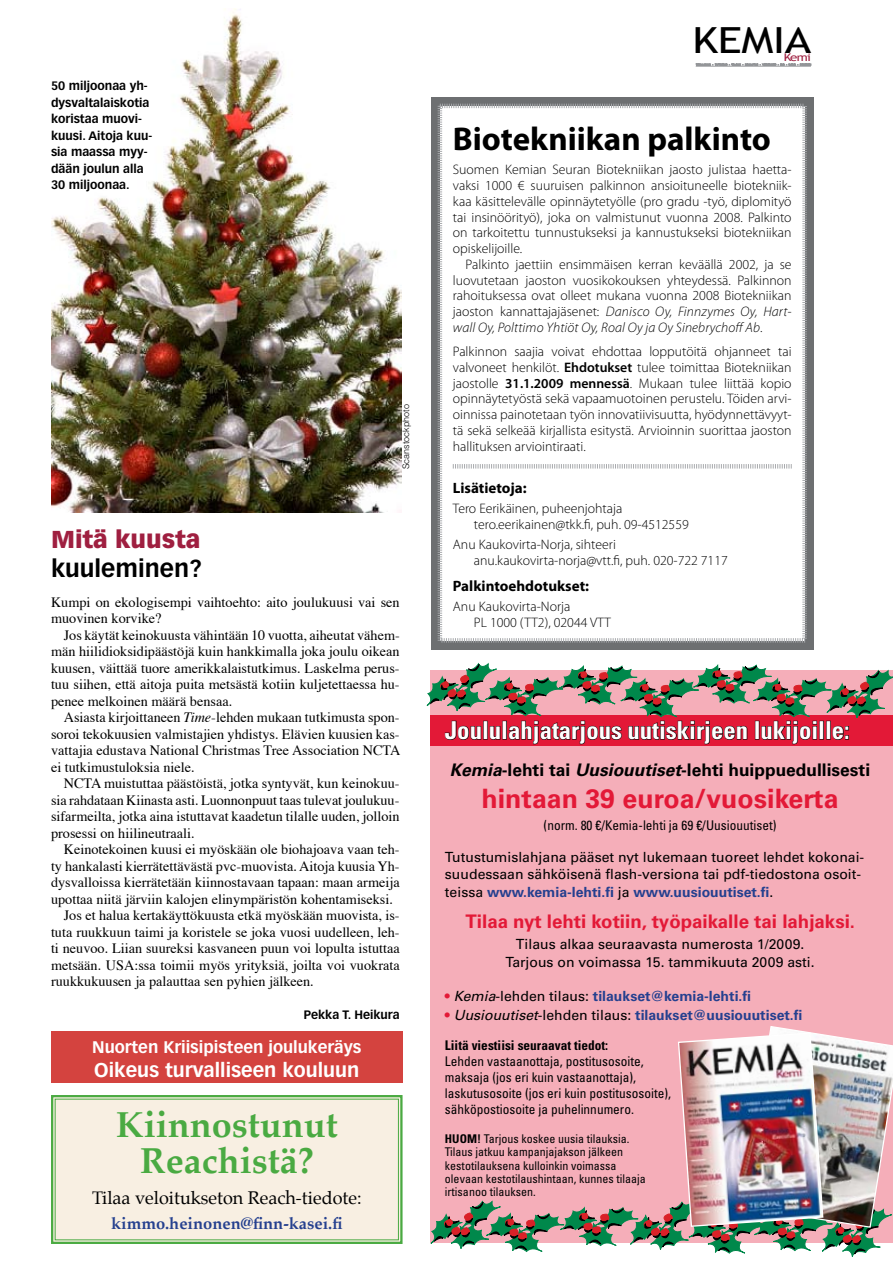
<style>
.page{position:relative;width:893px;height:1263px;background:#fff}
.page>*{position:absolute;margin:0;border:0;box-sizing:border-box;transform-origin:0 0}
.t1{font:700 36px/36px "Palatino";color:#4aaa42;text-align:center}
.t2{font:36px "Trebuchet MS";letter-spacing:-.01em;color:#000;scale:1.25 1}
.t3{font:700 33px "Myriad Pro";color:#000}
.t4{font:700 26.7px "Univers";color:#e31937}
.t5{font:700 condensed 24.75px "Univers";color:#fff}
.t6{font:700 24px "Vectora LH";color:#000}
.t7{font:900 24px "Vectora LH";color:#9f1f40}
.t8{font:700 19.5px "Vectora LH";color:#fff}
.t9{font:700 18.75px "Univers";color:#e31937}
.t10{font:18px "Palatino";color:#000}
.t11{font:700 17.4px "Univers";color:#000}
.t12{font:700 16.5px "Vectora LH";color:#fff}
.t13{font:700 16.5px "Palatino";color:#25408f}
.t14{font:700 15px "Myriad Pro";color:#000}
.t15{font:14.25px/16.5px "Times";color:#000;text-align:justify}
.t16{font:13.95px/17.4px "Univers";color:#000}
.t17{font:700 13.95px "Univers";color:#25408f}
.t18{font:300 13.8px/15.8px "Myriad Pro";color:#000;text-align:justify}
.t19{font:condensed 13.35px/16px "Univers";color:#000}
.t20{font:700 condensed 13.35px "Univers";color:#000}
.t21{font:condensed 12px/13.4px "Univers";color:#000}
.t22{font:700 12px/16.5px "Vectora LH";color:#000}
.t23{font:10.65px "Trebuchet MS";color:#9f1f40;scale:1.25 1}
.t24{font:300 9px "Helvetica";color:#000}
.s1{font-style:italic}
.s2{font-weight:600}
.s3{font-weight:700;color:#25408f}
.s4{font-weight:400;color:#e31937}
.s5{font-weight:400;font-style:italic;color:#000}
.s6{font-weight:400;color:#000}
.s7{font-weight:700}
</style>
<div class="page">
<div style="left:51px;top:1031px;width:352px;height:52px;background:#d4433f"></div>
<div style="left:430px;top:670px;width:463px;height:573px;background:#f5aeb9"></div>
<div style="left:430px;top:715px;width:463px;height:31px;background:#e31937"></div>
<svg style="left:427px;top:664px;width:466px;height:80px"></svg>
<img style="left:431px;top:1026px;width:462px;height:230px">
<div style="left:431px;top:97px;width:383px;height:552px;background:#6d6f71"></div>
<div style="left:437px;top:103px;width:370px;height:540px;background:#fff"></div>
<svg style="left:453px;top:464px;width:339px;height:5px;background:#dbdcdd"></svg>
<svg style="left:51px;top:1095px;width:352px;height:149px;background:#edead8"></svg>
<img style="left:51px;top:9px;width:351px;height:504px">
<hr style="left:696px;top:66px;width:115px;height:1px;background:#939598">
<svg style="left:696px;top:63px;width:116px;height:3px"></svg>
<p class="t22" style="left:51px;top:78px;width:103px">50 miljoonaa yh&shy;dysvaltalaiskotia koristaa muovi&shy;kuusi. Aitoja kuu&shy;sia maassa myy&shy;dään joulun alla<br>30 miljoonaa.</p>
<p class="t24" style="left:400px;top:469px;width:67px;rotate:-90deg">Scanstockphoto</p>
<h3 class="t7" style="left:51px;top:524px;width:151px">Mitä kuusta</h3>
<h3 class="t6" style="left:51px;top:554px;width:153px">kuuleminen?</h3>
<p class="t15" style="left:51px;top:592px;width:350px">Kumpi on ekologisempi vaihtoehto: aito joulukuusi vai sen muovinen korvike?</p>
<p class="t15" style="left:51px;top:625px;width:350px;text-indent:13px">Jos käytät keinokuusta vähintään 10 vuotta, aiheutat vähem&shy;män hiilidioksidipäästöjä kuin hankkimalla joka joulu oikean kuusen, väittää tuore amerikkalaistutkimus. Laskelma perus&shy;tuu siihen, että aitoja puita metsästä kotiin kuljetettaessa hu&shy;penee melkoinen määrä bensaa.</p>
<p class="t15" style="left:51px;top:708px;width:351px;text-indent:13px">Asiasta kirjoittaneen <span class="s1">Time</span>-lehden mukaan tutkimusta spon&shy;soroi tekokuusien valmistajien yhdistys. Elävien kuusien kas&shy;vattajia edustava National Christmas Tree Association NCTA ei tutkimustuloksia niele.</p>
<p class="t15" style="left:51px;top:774px;width:350px;text-indent:13px">NCTA muistuttaa päästöistä, jotka syntyvät, kun keinokuu&shy;sia rahdataan Kiinasta asti. Luonnonpuut taas tulevat joulukuu&shy;sifarmeilta, jotka aina istuttavat kaadetun tilalle uuden, jolloin prosessi on hiilineutraali.</p>
<p class="t15" style="left:64px;top:840px;width:337px">Keinotekoinen kuusi ei myöskään ole biohajoava vaan teh-</p>
<p class="t15" style="left:51px;top:856px;width:350px">ty hankalasti kierrätettävästä pvc-muovista. Aitoja kuusia Yh-</p>
<p class="t15" style="left:51px;top:873px;width:350px">dysvalloissa kierrätetään kiinnostavaan tapaan: maan armeija</p>
<p class="t15" style="left:51px;top:889px;width:343px">upottaa niitä järviin kalojen elinympäristön kohentamiseksi.</p>
<p class="t15" style="left:64px;top:906px;width:337px">Jos et halua kertakäyttökuusta etkä myöskään muovista, is-</p>
<p class="t15" style="left:51px;top:922px;width:350px">tuta ruukkuun taimi ja koristele se joka vuosi uudelleen, leh-</p>
<p class="t15" style="left:51px;top:939px;width:350px">ti neuvoo. Liian suureksi kasvaneen puun voi lopulta istuttaa</p>
<p class="t15" style="left:51px;top:955px;width:350px">metsään. USA:ssa toimii myös yrityksiä, joilta voi vuokrata</p>
<p class="t15" style="left:51px;top:972px;width:264px">ruukkukuusen ja palauttaa sen pyhien jälkeen.</p>
<p class="t22" style="left:304px;top:1007px;width:97px">Pekka T. Heikura</p>
<p class="t12" style="left:92px;top:1037px;width:271px">Nuorten Kriisipisteen joulukeräys</p>
<h3 class="t8" style="left:94px;top:1058px;width:267px">Oikeus turvalliseen kouluun</h3>
<h1 class="t1" style="left:116px;top:1105px;width:223px">Kiinnostunut<br>Reachistä?</h1>
<p class="t10" style="left:92px;top:1183px;width:271px">Tilaa veloitukseton Reach-tiedote:</p>
<p class="t13" style="left:111px;top:1210px;width:233px">kimmo.heinonen@finn-kasei.fi</p>
<h1 class="t2" style="left:692px;top:19px;width:96px">KEMIA</h1>
<p class="t23" style="left:784px;top:51px;width:23px">Kemi</p>
<h2 class="t3" style="left:453px;top:117px;width:320px">Biotekniikan palkinto</h2>
<p class="t18" style="left:453px;top:162px;width:340px">Suomen Kemian Seuran Biotekniikan jaosto julistaa haetta&shy;vaksi 1000 € suuruisen palkinnon ansioituneelle biotekniik&shy;kaa käsittelevälle opinnäytetyölle (pro gradu -työ, diplomityö tai insinöörityö), joka on valmistunut vuonna 2008. Palkinto on tarkoitettu tunnustukseksi ja kannustukseksi biotekniikan opiskelijoille.</p>
<p class="t18" style="left:453px;top:256px;width:340px;text-indent:13px">Palkinto jaettiin ensimmäisen kerran keväällä 2002, ja se luovutetaan jaoston vuosikokouksen yhteydessä. Palkinnon rahoituksessa ovat olleet mukana vuonna 2008 Biotekniikan jaoston kannattajajäsenet: <span class="s1">Danisco Oy, Finnzymes Oy, Hart&shy;wall Oy, Polttimo Yhtiöt Oy, Roal Oy ja Oy Sinebrychoff Ab</span>.</p>
<p class="t18" style="left:453px;top:344px;width:340px">Palkinnon saajia voivat ehdottaa lopputöitä ohjanneet tai valvoneet henkilöt. <span class="s2">Ehdotukset</span> tulee toimittaa Biotekniikan jaostolle <span class="s2">31.1.2009 mennessä</span>. Mukaan tulee liittää kopio opinnäytetyöstä sekä vapaamuotoinen perustelu. Töiden arvi&shy;oinnissa painotetaan työn innovatiivisuutta, hyödynnettävyyt&shy;tä sekä selkeää kirjallista esitystä. Arvioinnin suorittaa jaoston hallituksen arviointiraati.</p>
<p class="t14" style="left:453px;top:478px;width:75px">Lisätietoja:</p>
<p class="t18" style="left:474px;top:501px;width:216px;text-indent:-21px">Tero Eerikäinen, puheenjohtaja tero.eerikainen@tkk.fi, puh. 09-4512559</p>
<p class="t18" style="left:474px;top:537px;width:255px;text-indent:-21px">Anu Kaukovirta-Norja, sihteeri anu.kaukovirta-norja@vtt.fi, puh. 020-722 7117</p>
<p class="t14" style="left:453px;top:576px;width:138px">Palkintoehdotukset:</p>
<p class="t18" style="left:474px;top:599px;width:139px;text-indent:-21px">Anu Kaukovirta-Norja<br>PL 1000 (TT2), 02044 VTT</p>
<h3 class="t5" style="left:445px;top:715px;width:406px">Joululahjatarjous uutiskirjeen lukijoille:</h3>
<p class="t11" style="left:450px;top:760px;width:422px"><span class="s1">Kemia</span>-lehti tai <span class="s1">Uusiouutiset</span>-lehti huippuedullisesti</p>
<h3 class="t4" style="left:482px;top:783px;width:358px">hintaan 39 euroa/vuosikerta</h3>
<p class="t19" style="left:544px;top:817px;width:234px">(norm. 80 €/Kemia-lehti ja 69 €/Uusiouutiset)</p>
<p class="t16" style="left:445px;top:848px;width:421px">Tutustumislahjana pääset nyt lukemaan tuoreet lehdet kokonai&shy;suudessaan sähköisenä flash-versiona tai pdf-tiedostona osoit&shy;teissa <span class="s3">www.kemia-lehti.fi</span> ja <span class="s3">www.uusiouutiset.fi</span>.</p>
<h3 class="t9" style="left:465px;top:911px;width:391px">Tilaa nyt lehti kotiin, työpaikalle tai lahjaksi.</h3>
<p class="t16" style="left:505px;top:936px;width:311px;text-align:center">Tilaus alkaa seuraavasta numerosta 1/2009.<br>Tarjous on voimassa 15. tammikuuta 2009 asti.</p>
<p class="t17" style="left:445px;top:988px;width:308px"><span class="s4">•</span> <span class="s5">Kemia</span><span class="s6">-lehden tilaus:</span> tilaukset@kemia-lehti.fi</p>
<p class="t17" style="left:445px;top:1007px;width:359px"><span class="s4">•</span> <span class="s5">Uusiouutiset</span><span class="s6">-lehden tilaus:</span> tilaukset@uusiouutiset.fi</p>
<p class="t20" style="left:445px;top:1036px;width:165px">Liitä viestiisi seuraavat tiedot:</p>
<p class="t19" style="left:445px;top:1052px;width:228px">Lehden vastaanottaja, postitusosoite, maksaja (jos eri kuin vastaanottaja), laskutusosoite (jos eri kuin postitusosoite), sähköpostiosoite ja puhelinnumero.</p>
<p class="t21" style="left:445px;top:1132px;width:202px"><span class="s7">HUOM!</span> Tarjous koskee uusia tilauksia.<br>Tilaus jatkuu kampanjajakson jälkeen kestotilauksena kulloinkin voimassa olevaan kestotilaushintaan, kunnes tilaaja irtisanoo tilauksen.</p>
</div>
